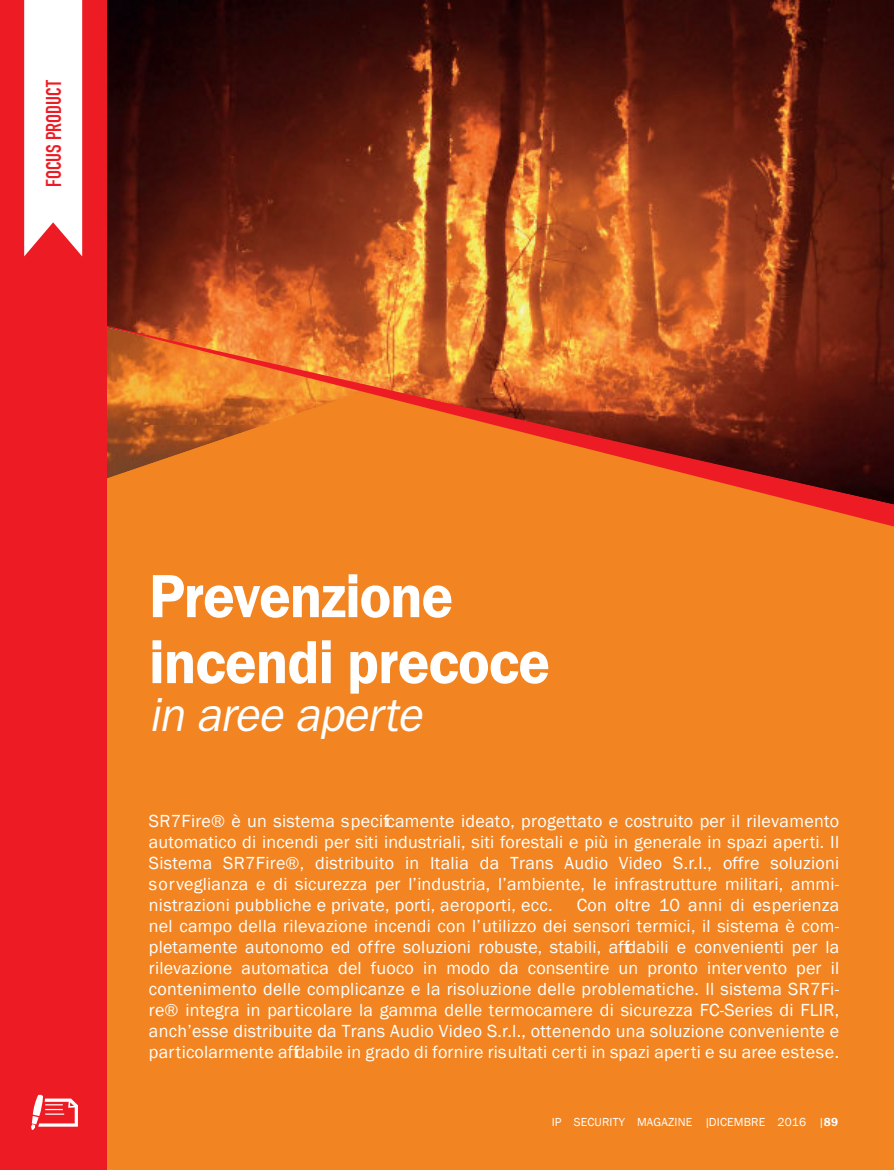
<style>
.page{position:relative;width:894px;height:1170px;background:#fff}
.page>*{position:absolute;margin:0;border:0;box-sizing:border-box;transform-origin:0 0}
.t1{font:600 63px/66px "Franklin Gothic";letter-spacing:-.02em;color:#fff;scale:.95 1}
.t2{font:italic 48px "Franklin Gothic";letter-spacing:-.015em;color:#fff;scale:.95 1}
.t3{font:21px "DIN Engschrift LT Alternate";color:#ed1c24}
.t4{font:18px/21px "Franklin Gothic";letter-spacing:.015em;color:#fff;text-align:justify}
.t5{font:12px "Franklin Gothic";letter-spacing:.015em;color:#fff}
.s1{font-weight:600}
</style>
<div class="page">
<div style="left:91px;top:0;width:802px;height:1169px;background:#f28522"></div>
<img style="left:106px;top:0;width:787px;height:319px">
<svg style="left:106px;top:319px;width:787px;height:223px"></svg>
<div style="left:0;top:0;width:106px;height:1169px;background:#ed1c24"></div>
<svg style="left:24px;top:0;width:58px;height:256px;background:#fdeff0"></svg>
<svg style="left:31px;top:1094px;width:47px;height:36px"></svg>
<p class="t3" style="left:45px;top:187px;width:108px;rotate:-90deg">FOCUS PRODUCT</p>
<h1 class="t1" style="left:149px;top:568px;width:424px">Prevenzione incendi precoce</h1>
<h2 class="t2" style="left:149px;top:695px;width:288px">in aree aperte</h2>
<p class="t4" style="left:149px;top:811px;width:691px">SR7Fire® è un sistema specificamente ideato, progettato e costruito per il rilevamento automatico di incendi per siti industriali, siti forestali e più in generale in spazi aperti. Il Sistema SR7Fire®, distribuito in Italia da Trans Audio Video S.r.l., offre soluzioni sorveglianza e di sicurezza per l’industria, l’ambiente, le infrastrutture militari, ammi&shy;nistrazioni pubbliche e private, porti, aeroporti, ecc.</p>
<p class="t4" style="left:149px;top:895px;width:691px;text-indent:427px">Con oltre 10 anni di esperienza nel campo della rilevazione incendi con l’utilizzo dei sensori termici, il sistema è com&shy;pletamente autonomo ed offre soluzioni robuste, stabili, affidabili e convenienti per la rilevazione automatica del fuoco in modo da consentire un pronto intervento per il contenimento delle complicanze e la risoluzione delle problematiche. Il sistema SR7Fi&shy;re® integra in particolare la gamma delle termocamere di sicurezza FC-Series di FLIR, anch’esse distribuite da Trans Audio Video S.r.l., ottenendo una soluzione conveniente e particolarmente affidabile in grado di fornire risultati certi in spazi aperti e su aree estese.</p>
<p class="t5" style="left:551px;top:1117px;width:288px">IP SECURITY MAGAZINE |DICEMBRE 2016 |<span class="s1">89</span></p>
</div>
